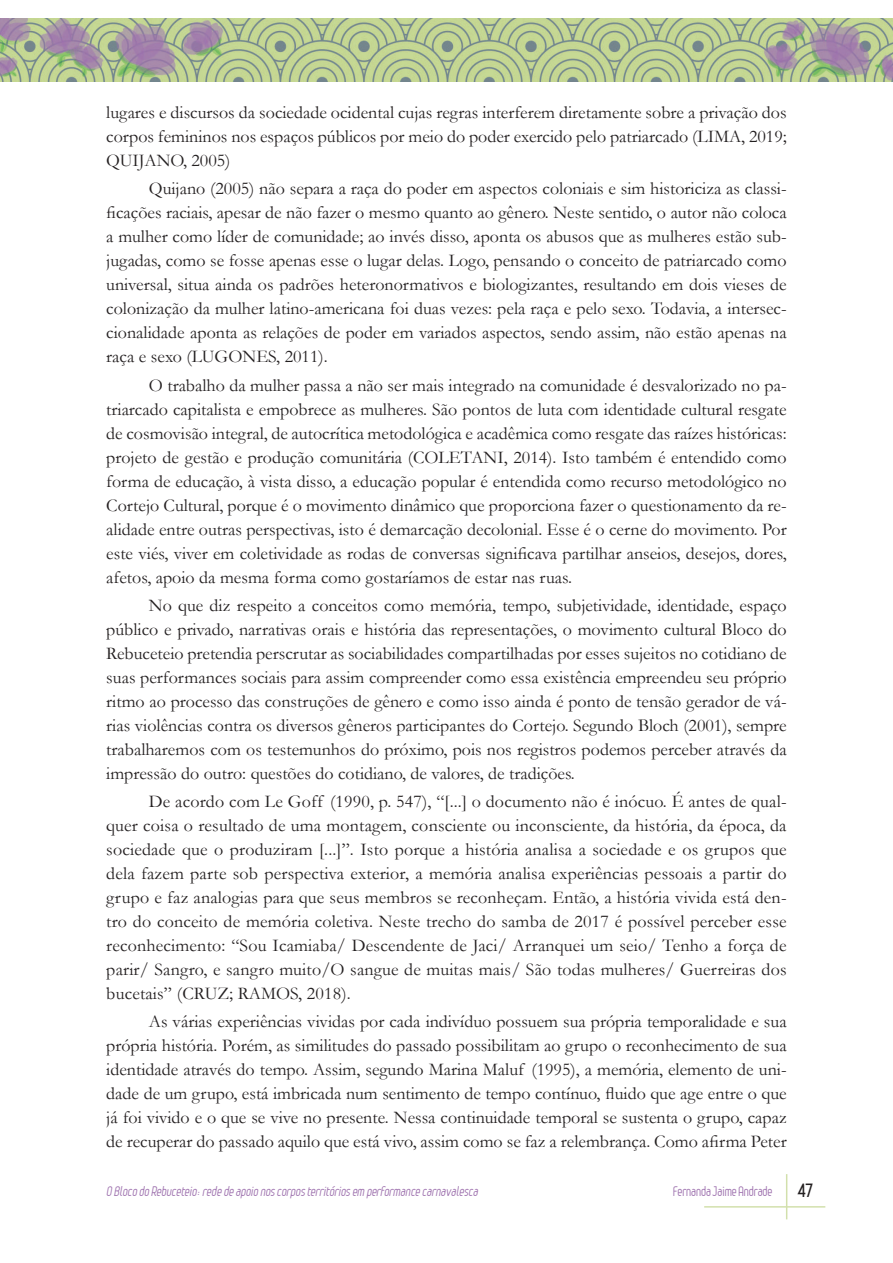
<style>
.page{position:relative;width:893px;height:1263px;background:#fff}
.page>*{position:absolute;margin:0;border:0;box-sizing:border-box;transform-origin:0 0}
.Texto{font:18px/24px "Garamond";color:#231f20;text-align:justify}
.t1{font:700 18px "Leger";color:#231f20}
.t2{font:italic 13.5px "Leger";color:#9f73af}
.t3{font:13.5px "Leger";letter-spacing:-.01em;color:#9f73af}
</style>
<div class="page">
<hr style="left:786px;top:1174px;width:1px;height:45px;background:#d2e0ac">
<hr style="left:704px;top:1206px;width:121px;height:1px;background:#d2e0ac">
<img style="left:0;top:18px;width:893px;height:64px">
<p class="Texto" style="left:106px;top:100px;width:682px">lugares e discursos da sociedade ocidental cujas regras interferem diretamente sobre a privação dos corpos femininos nos espaços públicos por meio do poder exercido pelo patriarcado (LIMA, 2019; QUIJANO, 2005)</p>
<p class="Texto" style="left:106px;top:176px;width:682px;text-indent:43px">Quijano (2005) não separa a raça do poder em aspectos coloniais e sim historiciza as classi&shy;ficações raciais, apesar de não fazer o mesmo quanto ao gênero. Neste sentido, o autor não coloca a mulher como líder de comunidade; ao invés disso, aponta os abusos que as mulheres estão sub&shy;jugadas, como se fosse apenas esse o lugar delas. Logo, pensando o conceito de patriarcado como universal, situa ainda os padrões heteronormativos e biologizantes, resultando em dois vieses de colonização da mulher latino-americana foi duas vezes: pela raça e pelo sexo. Todavia, a intersec&shy;cionalidade aponta as relações de poder em variados aspectos, sendo assim, não estão apenas na raça e sexo (LUGONES, 2011).</p>
<p class="Texto" style="left:106px;top:372px;width:682px;text-indent:43px">O trabalho da mulher passa a não ser mais integrado na comunidade é desvalorizado no pa&shy;triarcado capitalista e empobrece as mulheres. São pontos de luta com identidade cultural resgate de cosmovisão integral, de autocrítica metodológica e acadêmica como resgate das raízes históricas: projeto de gestão e produção comunitária (COLETANI, 2014). Isto também é entendido como forma de educação, à vista disso, a educação popular é entendida como recurso metodológico no Cortejo Cultural, porque é o movimento dinâmico que proporciona fazer o questionamento da re&shy;alidade entre outras perspectivas, isto é demarcação decolonial. Esse é o cerne do movimento. Por este viés, viver em coletividade as rodas de conversas significava partilhar anseios, desejos, dores, afetos, apoio da mesma forma como gostaríamos de estar nas ruas.</p>
<p class="Texto" style="left:106px;top:593px;width:682px;text-indent:43px">No que diz respeito a conceitos como memória, tempo, subjetividade, identidade, espaço público e privado, narrativas orais e história das representações, o movimento cultural Bloco do Rebuceteio pretendia perscrutar as sociabilidades compartilhadas por esses sujeitos no cotidiano de suas performances sociais para assim compreender como essa existência empreendeu seu próprio ritmo ao processo das construções de gênero e como isso ainda é ponto de tensão gerador de vá&shy;rias violências contra os diversos gêneros participantes do Cortejo. Segundo Bloch (2001), sempre trabalharemos com os testemunhos do próximo, pois nos registros podemos perceber através da impressão do outro: questões do cotidiano, de valores, de tradições.</p>
<p class="Texto" style="left:106px;top:789px;width:682px;text-indent:43px">De acordo com Le Goff (1990, p. 547), “[...] o documento não é inócuo. É antes de qual&shy;quer coisa o resultado de uma montagem, consciente ou inconsciente, da história, da época, da sociedade que o produziram [...]”. Isto porque a história analisa a sociedade e os grupos que dela fazem parte sob perspectiva exterior, a memória analisa experiências pessoais a partir do grupo e faz analogias para que seus membros se reconheçam. Então, a história vivida está den&shy;tro do conceito de memória coletiva. Neste trecho do samba de 2017 é possível perceber esse reconhecimento: “Sou Icamiaba/ Descendente de Jaci/ Arranquei um seio/ Tenho a força de parir/ Sangro, e sangro muito/O sangue de muitas mais/ São todas mulheres/ Guerreiras dos bucetais” (CRUZ; RAMOS, 2018).</p>
<p class="Texto" style="left:106px;top:1009px;width:682px;text-indent:43px">As várias experiências vividas por cada indivíduo possuem sua própria temporalidade e sua própria história. Porém, as similitudes do passado possibilitam ao grupo o reconhecimento de sua identidade através do tempo. Assim, segundo Marina Maluf (1995), a memória, elemento de uni&shy;dade de um grupo, está imbricada num sentimento de tempo contínuo, fluido que age entre o que já foi vivido e o que se vive no presente. Nessa continuidade temporal se sustenta o grupo, capaz de recuperar do passado aquilo que está vivo, assim como se faz a relembrança. Como afirma Peter</p>
<p class="t2" style="left:106px;top:1183px;width:376px">O Bloco do Rebuceteio:rededeapoio noscorposterritóriosem performancecarnavalesca</p>
<p class="t3" style="left:673px;top:1183px;width:101px">Fernanda Jaime Andrade</p>
<p class="t1" style="left:798px;top:1180px;width:16px">47</p>
</div>
